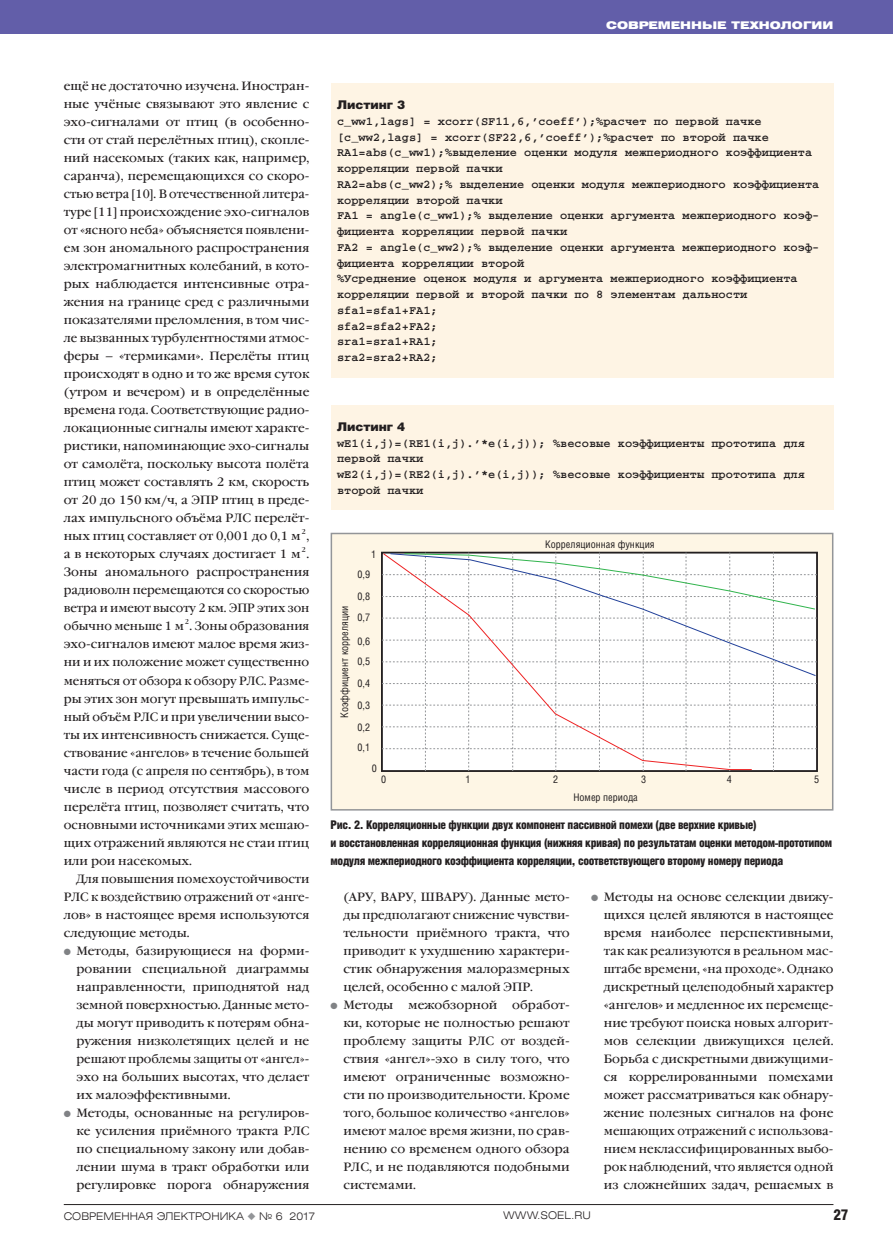
<style>
.page{position:relative;width:893px;height:1251px;background:#fff}
.page>*{position:absolute;margin:0;border:0;box-sizing:border-box;transform-origin:0 0}
.t1{font:15px "Helios Cond Black C";color:#231f20}
.t2{font:12px/18px "Garamond Book C";color:#231f20;text-align:justify}
.t3{font:700 12px/15.8px "Courier C";color:#231f20}
.t4{font:12px/18px "Helios Cond Black C";letter-spacing:-.03em;color:#231f20}
.t5{font:10.5px/22.2px "Helios Cond C";color:#231f20}
.t6{font:10.5px "Helios Ext Light C";color:#231f20}
.t7{font:10.5px "Helios Ext Black C";color:#fff}
.t8{font:6.9px "Garamond Book C";color:#231f20}
.s1{color:#808285}
.s2{font-family:"Helios Black C";font-weight:400}
.s3{color:#939598}
</style>
<div class="page">
<div style="left:0;top:0;width:893px;height:34px;background:#625ea9"></div>
<hr style="left:64px;top:1203px;width:769px;height:1px;background:#231f20">
<div style="left:331px;top:83px;width:502px;height:295px;background:#fef4e4"></div>
<div style="left:331px;top:405px;width:502px;height:104px;background:#fef4e4"></div>
<div style="left:331px;top:533px;width:502px;height:276px;background:#fef6e5"></div>
<svg style="left:382px;top:552px;width:435px;height:218px;background:#f7f7f7"></svg>
<div style="left:331px;top:532px;width:502px;height:278px;border:2px solid #939598"></div>
<p class="t2" style="left:64px;top:78px;width:247px">ещё не достаточно изучена. Иностран&shy;ные учёные связывают это явление с эхо-сигналами от птиц (в особенно&shy;сти от стай перелётных птиц), скопле&shy;ний насекомых (таких как, например, саранча), перемещающихся со скоро&shy;стью ветра [10]. В отечественной литера&shy;туре [11] происхождение эхо-сигналов от «ясного неба» объясняется появлени&shy;ем зон аномального распространения электромагнитных колебаний, в кото&shy;рых наблюдается интенсивные отра&shy;жения на границе сред с различными показателями преломления, в том чис&shy;ле вызванных турбулентностями атмос&shy;феры – «термиками». Перелёты птиц происходят в одно и то же время суток (утром и вечером) и в определённые времена года. Соответствующие радио&shy;локационные сигналы имеют характе&shy;ристики, напоминающие эхо-сигналы от самолёта, поскольку высота полёта птиц может составлять 2 км, скорость от 20 до 150 км/ч, а ЭПР птиц в преде&shy;лах импульсного объёма РЛС перелёт&shy;ных птиц составляет от 0,001 до 0,1 м</p>
<p class="t8" style="left:302px;top:529px;width:6px">2</p>
<p class="t2" style="left:306px;top:528px;width:4px">,</p>
<p class="t2" style="left:64px;top:546px;width:238px">а в некоторых случаях достигает 1 м</p>
<p class="t8" style="left:302px;top:547px;width:6px">2</p>
<p class="t2" style="left:64px;top:546px;width:247px;text-indent:243px">.<br>Зоны аномального распространения радиоволн перемещаются со скоростью ветра и имеют высоту 2 км. ЭПР этих зон обычно меньше 1 м</p>
<p class="t8" style="left:185px;top:619px;width:6px">2</p>
<p class="t2" style="left:190px;top:618px;width:121px">. Зоны образования</p>
<p class="t2" style="left:64px;top:636px;width:247px">эхо-сигналов имеют малое время жиз-</p>
<p class="t2" style="left:64px;top:654px;width:247px">ни и их положение может существенно</p>
<p class="t2" style="left:64px;top:672px;width:247px">меняться от обзора к обзору РЛС. Разме-</p>
<p class="t2" style="left:64px;top:690px;width:247px">ры этих зон могут превышать импульс-</p>
<p class="t2" style="left:64px;top:708px;width:247px">ный объём РЛС и при увеличении высо-</p>
<p class="t2" style="left:64px;top:726px;width:247px">ты их интенсивность снижается. Суще-</p>
<p class="t2" style="left:64px;top:744px;width:247px">ствование «ангелов» в течение большей</p>
<p class="t2" style="left:64px;top:762px;width:247px">части года (с апреля по сентябрь), в том</p>
<p class="t2" style="left:64px;top:780px;width:247px">числе в период отсутствия массового</p>
<p class="t2" style="left:64px;top:798px;width:247px">перелёта птиц, позволяет считать, что</p>
<p class="t2" style="left:64px;top:816px;width:247px">основными источниками этих мешаю-</p>
<p class="t2" style="left:64px;top:834px;width:247px">щих отражений являются не стаи птиц</p>
<p class="t2" style="left:64px;top:852px;width:130px">или рои насекомых.</p>
<p class="t2" style="left:77px;top:870px;width:234px">Для повышения помехоустойчивости</p>
<p class="t2" style="left:64px;top:888px;width:247px">РЛС к воздействию отражений от «анге-</p>
<p class="t2" style="left:64px;top:906px;width:247px">лов» в настоящее время используются</p>
<p class="t2" style="left:64px;top:924px;width:127px">следующие методы.</p>
<p class="t2" style="left:77px;top:942px;width:234px;text-indent:-13px"><span class="s1">●</span> Методы, базирующиеся на форми&shy;ровании специальной диаграммы направленности, приподнятой над земной поверхностью. Данные мето&shy;ды могут приводить к потерям обна&shy;ружения низколетящих целей и не решают проблемы защиты от «ангел»- эхо на больших высотах, что делает их малоэффективными.</p>
<p class="t2" style="left:77px;top:1104px;width:234px;text-indent:-13px"><span class="s1">●</span> Методы, основанные на регулиров&shy;ке усиления приёмного тракта РЛС по специальному закону или добав&shy;лении шума в тракт обработки или регулировке порога обнаружения</p>
<p class="t7" style="left:606px;top:21px;width:229px">СОВРЕМЕННЫЕ ТЕХНОЛОГИИ</p>
<p class="t3" style="left:337px;top:98px;width:484px"><span class="s2">Листинг 3<br></span>c_ww1,lags] = xcorr(SF11,6,’coeff’);%расчет по первой пачке [c_ww2,lags] = xcorr(SF22,6,’coeff’);%расчет по второй пачке RA1=abs(c_ww1);%выделение оценки модуля межпериодного коэффициента корреляции первой пачки<br>RA2=abs(c_ww2);% выделение оценки модуля межпериодного коэффициента корреляции второй пачки<br>FA1 = angle(c_ww1);% выделение оценки аргумента межпериодного коэф&shy;фициента корреляции первой пачки<br>FA2 = angle(c_ww2);% выделение оценки аргумента межпериодного коэф&shy;фициента корреляции второй<br>%Усреднение оценок модуля и аргумента межпериодного коэффициента корреляции первой и второй пачки по 8 элементам дальности sfa1=sfa1+FA1;<br>sfa2=sfa2+FA2;<br>sra1=sra1+RA1;<br>sra2=sra2+RA2;</p>
<p class="t3" style="left:337px;top:420px;width:469px"><span class="s2">Листинг 4<br></span>wE1(i,j)=(RE1(i,j).’*e(i,j)); %весовые коэффициенты прототипа для первой пачки<br>wE2(i,j)=(RE2(i,j).’*e(i,j)); %весовые коэффициенты прототипа для второй пачки</p>
<p class="t5" style="left:371px;top:543px;width:7px">1</p>
<p class="t5" style="left:358px;top:564px;width:14px">0,9<br>0,8</p>
<p class="t5" style="left:358px;top:607px;width:14px">0,7</p>
<p class="t5" style="left:358px;top:631px;width:14px;line-height:20.4px">0,6<br>0,5</p>
<p class="t5" style="left:358px;top:672px;width:14px;text-align:justify">0,4<br>0,3<br>0,2</p>
<p class="t5" style="left:358px;top:737px;width:14px">0,1</p>
<p class="t5" style="left:334px;top:717px;width:114px;rotate:-90deg">Коэффициент корреляции</p>
<p class="t5" style="left:372px;top:758px;width:7px">0</p>
<p class="t5" style="left:545px;top:533px;width:111px">Корреляционная функция</p>
<p class="t5" style="left:381px;top:768px;width:7px">0</p>
<p class="t5" style="left:466px;top:768px;width:7px">1</p>
<p class="t5" style="left:553px;top:768px;width:7px">2</p>
<p class="t5" style="left:641px;top:769px;width:7px">3</p>
<p class="t5" style="left:727px;top:768px;width:7px">4</p>
<p class="t5" style="left:814px;top:768px;width:7px">5</p>
<p class="t5" style="left:573px;top:787px;width:66px">Номер периода</p>
<p class="t4" style="left:331px;top:816px;width:503px">Рис. 2. Корреляционные функции двух компонент пассивной помехи (две верхние кривые)<br>и восстановленная корреляционная функция (нижняя кривая) по результатам оценки методом-прототипом модуля межпериодного коэффициента корреляции, соответствующего второму номеру периода</p>
<p class="t2" style="left:343px;top:888px;width:228px">(АРУ, ВАРУ, ШВАРУ). Данные мето&shy;ды предполагают снижение чувстви&shy;тельности приёмного тракта, что приводит к ухудшению характери&shy;стик обнаружения малоразмерных целей, особенно с малой ЭПР.</p>
<p class="t2" style="left:343px;top:996px;width:228px;text-indent:-13px"><span class="s1">●</span> Методы межобзорной обработ&shy;ки, которые не полностью решают проблему защиты РЛС от воздей&shy;ствия «ангел»-эхо в силу того, что имеют ограниченные возможно&shy;сти по производительности. Кроме того, большое количество «ангелов» имеют малое время жизни, по срав&shy;нению со временем одного обзора РЛС, и не подавляются подобными системами.</p>
<p class="t2" style="left:604px;top:888px;width:231px;text-indent:-13px"><span class="s1">●</span> Методы на основе селекции движу&shy;щихся целей являются в настоящее время наиболее перспективными, так как реализуются в реальном мас&shy;штабе времени, «на проходе». Однако дискретный целеподобный характер «ангелов» и медленное их перемеще&shy;ние требуют поиска новых алгорит&shy;мов селекции движущихся целей.<br>Борьба с дискретными движущими&shy;ся коррелированными помехами может рассматриваться как обнару&shy;жение полезных сигналов на фоне мешающих отражений с использова&shy;нием неклассифицированных выбо&shy;рок наблюдений, что является одной из сложнейших задач, решаемых в</p>
<p class="t6" style="left:64px;top:1211px;width:253px">СОВРЕМЕННАЯ ЭЛЕКТРОНИКА <span class="s3">◆</span> № 6 2017</p>
<p class="t6" style="left:503px;top:1211px;width:89px">WWW.SOEL.RU</p>
<p class="t1" style="left:833px;top:1208px;width:17px">27</p>
</div>
